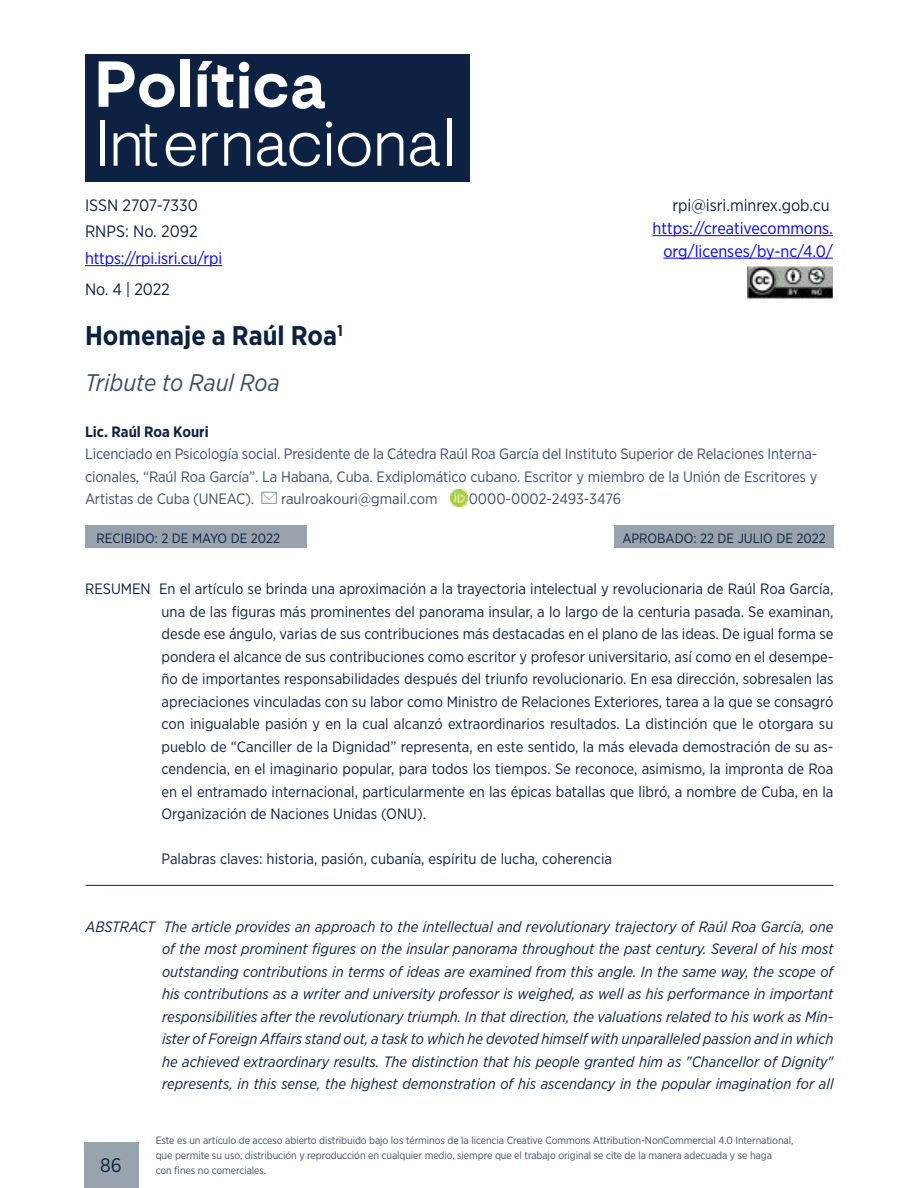
<style>
.page{position:relative;width:918px;height:1188px;background:#fff}
.page>*{position:absolute;margin:0;border:0;box-sizing:border-box;transform-origin:0 0}
.t1{font:700 27px "Gotham Narrow";color:#0d2142}
.t2{font:italic 24px "Gotham Narrow";color:#3d4e68}
.t3{font:19.5px "Gotham Narrow";color:#0d2142}
.t4{font:16.5px/22.5px "Gotham Narrow";color:#00f;text-align:right}
.t5{font:16.5px/25.5px "Gotham Narrow";color:#0d2142}
.t6{font:15px/22.5px "Gotham Narrow";color:#0d2142;text-align:justify}
.t7{font:italic 15px/22.5px "Gotham Narrow";color:#0d2142;text-align:justify}
.t8{font:15px/22.5px "Gotham Narrow";letter-spacing:-.01em;color:#3d4e68;text-align:justify}
.t9{font:700 15px "Gotham Narrow";color:#0d2142}
.t10{font:13.5px "Gotham Narrow";color:#0d2142}
.t11{font:10.5px/15px "Gotham Narrow";letter-spacing:-.01em;color:#3d4e68}
</style>
<div class="page">
<div style="left:85px;top:54px;width:385px;height:128px;background:#0d2142"></div>
<svg style="left:99px;top:61px;width:76px;height:46px"></svg>
<div style="left:181px;top:59px;width:9px;height:48px;background:#fff"></div>
<svg style="left:198px;top:61px;width:35px;height:46px"></svg>
<svg style="left:239px;top:62px;width:10px;height:46px"></svg>
<svg style="left:255px;top:74px;width:70px;height:35px"></svg>
<div style="left:100px;top:120px;width:5px;height:46px;background:#fff"></div>
<svg style="left:114px;top:124px;width:43px;height:42px"></svg>
<svg style="left:166px;top:133px;width:30px;height:33px"></svg>
<svg style="left:202px;top:133px;width:16px;height:33px"></svg>
<svg style="left:224px;top:133px;width:26px;height:33px"></svg>
<svg style="left:257px;top:133px;width:63px;height:33px"></svg>
<svg style="left:326px;top:121px;width:6px;height:45px"></svg>
<svg style="left:338px;top:133px;width:33px;height:33px"></svg>
<svg style="left:377px;top:133px;width:26px;height:33px"></svg>
<svg style="left:410px;top:133px;width:30px;height:33px"></svg>
<hr style="left:448px;top:118px;width:4px;height:48px;background:#fff">
<hr style="left:85px;top:265px;width:137px;height:1px;background:#00f">
<hr style="left:653px;top:235px;width:180px;height:1px;background:#00f">
<hr style="left:663px;top:258px;width:170px;height:1px;background:#00f">
<img style="left:747px;top:267px;width:86px;height:32px">
<div style="left:84px;top:1143px;width:54px;height:45px;background:#99a3ad"></div>
<svg style="left:261px;top:492px;width:16px;height:12px"></svg>
<img style="left:450px;top:490px;width:17px;height:17px">
<div style="left:85px;top:525px;width:221px;height:23px;background:#99a3ad"></div>
<div style="left:614px;top:525px;width:219px;height:23px;background:#99a3ad"></div>
<hr style="left:86px;top:885px;width:747px;height:1px;background:#0d2142">
<p class="t5" style="left:85px;top:193px;width:114px">ISSN 2707-7330<br>RNPS: No. 2092</p>
<p class="t4" style="left:85px;top:247px;width:139px">https://rpi.isri.cu/rpi</p>
<p class="t5" style="left:85px;top:277px;width:86px">No. 4 | 2022</p>
<p class="t5" style="left:672px;top:193px;width:159px">rpi@isri.minrex.gob.cu</p>
<p class="t4" style="left:653px;top:217px;width:182px">https://creativecommons. org/licenses/by-nc/4.0/</p>
<h1 class="t1" style="left:85px;top:319px;width:259px">Homenaje a Raúl Roa<sup>1</sup></h1>
<h2 class="t2" style="left:85px;top:368px;width:196px">Tribute to Raul Roa</h2>
<p class="t9" style="left:85px;top:422px;width:125px">Lic. Raúl Roa Kouri</p>
<p class="t8" style="left:85px;top:442px;width:734px">Licenciado en Psicología social. Presidente de la Cátedra Raúl Roa García del Instituto Superior de Relaciones Interna&shy;cionales, “Raúl Roa García”. La Habana, Cuba. Exdiplomático cubano. Escritor y miembro de la Unión de Escritores y Artistas de Cuba (UNEAC).</p>
<p class="t8" style="left:281px;top:487px;width:158px">raulroakouri@gmail.com</p>
<p class="t8" style="left:469px;top:487px;width:154px">0000-0002-2493-3476</p>
<p class="t10" style="left:97px;top:530px;width:185px">RECIBIDO: 2 DE MAYO DE 2022</p>
<p class="t10" style="left:622px;top:530px;width:205px">APROBADO: 22 DE JULIO DE 2022</p>
<p class="t6" style="left:162px;top:577px;width:673px;text-indent:-77px">RESUMEN En el artículo se brinda una aproximación a la trayectoria intelectual y revolucionaria de Raúl Roa García, una de las figuras más prominentes del panorama insular, a lo largo de la centuria pasada. Se examinan, desde ese ángulo, varias de sus contribuciones más destacadas en el plano de las ideas. De igual forma se pondera el alcance de sus contribuciones como escritor y profesor universitario, así como en el desempe&shy;ño de importantes responsabilidades después del triunfo revolucionario. En esa dirección, sobresalen las apreciaciones vinculadas con su labor como Ministro de Relaciones Exteriores, tarea a la que se consagró con inigualable pasión y en la cual alcanzó extraordinarios resultados. La distinción que le otorgara su pueblo de “Canciller de la Dignidad” representa, en este sentido, la más elevada demostración de su as&shy;cendencia, en el imaginario popular, para todos los tiempos. Se reconoce, asimismo, la impronta de Roa en el entramado internacional, particularmente en las épicas batallas que libró, a nombre de Cuba, en la Organización de Naciones Unidas (ONU).</p>
<p class="t6" style="left:162px;top:847px;width:452px">Palabras claves: historia, pasión, cubanía, espíritu de lucha, coherencia</p>
<p class="t7" style="left:162px;top:915px;width:673px;text-indent:-77px">ABSTRACT The article provides an approach to the intellectual and revolutionary trajectory of Raúl Roa García, one of the most prominent figures on the insular panorama throughout the past century. Several of his most outstanding contributions in terms of ideas are examined from this angle. In the same way, the scope of his contributions as a writer and university professor is weighed, as well as his performance in important responsibilities after the revolutionary triumph. In that direction, the valuations related to his work as Min&shy;ister of Foreign Affairs stand out, a task to which he devoted himself with unparalleled passion and in which he achieved extraordinary results. The distinction that his people granted him as "Chancellor of Dignity" represents, in this sense, the highest demonstration of his ascendancy in the popular imagination for all</p>
<h3 class="t3" style="left:100px;top:1153px;width:23px">86</h3>
<p class="t11" style="left:156px;top:1133px;width:639px">Este es un artículo de acceso abierto distribuido bajo los términos de la licencia Creative Commons Attribution-NonCommercial 4.0 International, que permite su uso, distribución y reproducción en cualquier medio, siempre que el trabajo original se cite de la manera adecuada y se haga<br>con fines no comerciales.</p>
</div>
